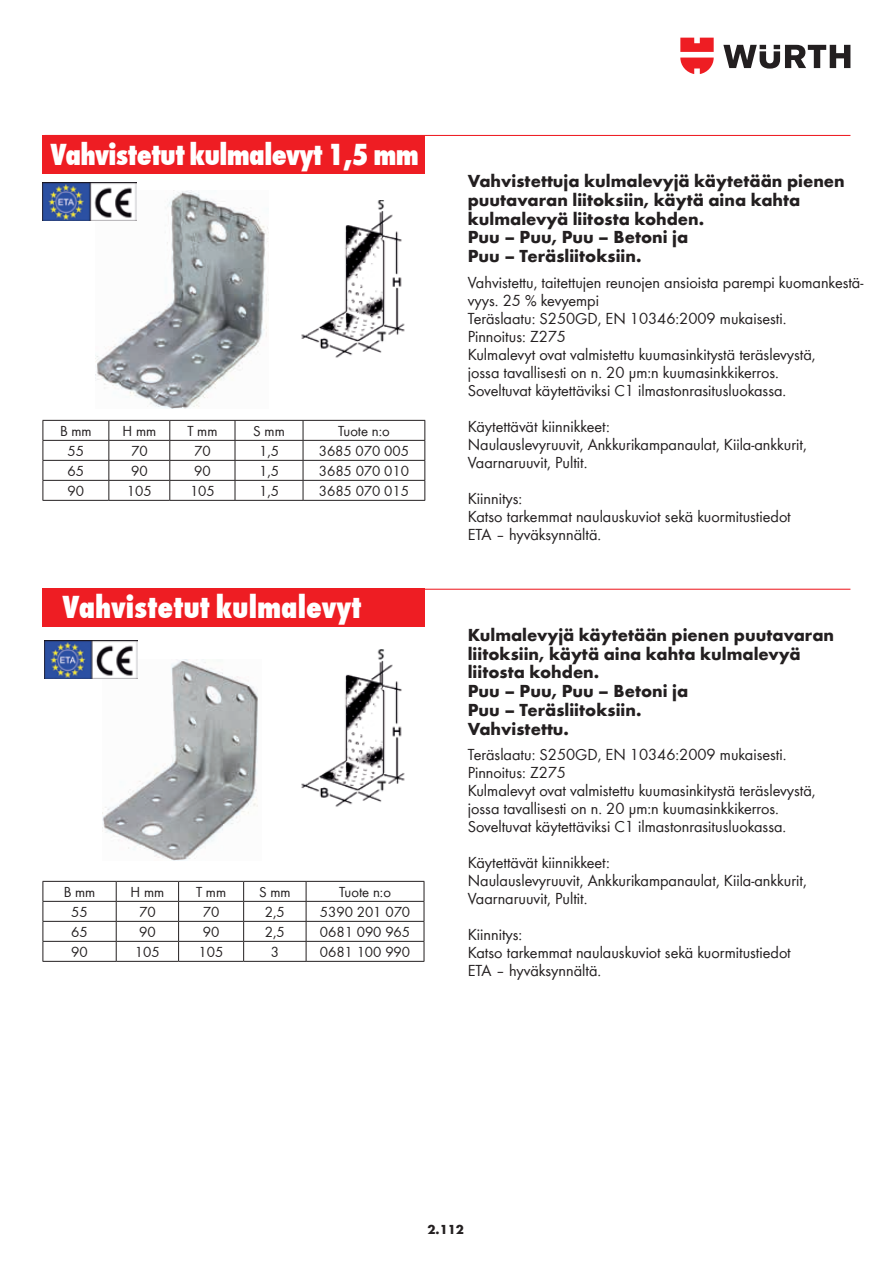
<style>
.page{position:relative;width:893px;height:1263px;background:#fff}
.page>*{position:absolute;margin:0;border:0;box-sizing:border-box;transform-origin:0 0}
.t1{font:800 condensed 33px "Wuerth";color:#fff}
.t2{font:800 condensed 31.5px "Wuerth";letter-spacing:-.02em;color:#fff}
.t3{font:700 18px/18.8px "Wuerth";color:#231f20}
.t4{font:16.5px/18px "Wuerth";color:#231f20}
.t5{font:15px "Wuerth";color:#231f20}
.t6{font:700 13.5px "Wuerth";color:#231f20}
</style>
<div class="page">
<div style="left:43px;top:135px;width:382px;height:38px;background:#ee1d23"></div>
<hr style="left:45px;top:135px;width:805px;height:1px;background:#ee1d23">
<svg style="left:723px;top:45px;width:127px;height:24px"></svg>
<svg style="left:680px;top:38px;width:34px;height:36px"></svg>
<hr style="left:43px;top:420px;width:66px;height:1px;background:#231f20">
<hr style="left:109px;top:420px;width:61px;height:1px;background:#231f20">
<hr style="left:170px;top:420px;width:65px;height:1px;background:#231f20">
<hr style="left:235px;top:420px;width:68px;height:1px;background:#231f20">
<hr style="left:303px;top:420px;width:122px;height:1px;background:#231f20">
<hr style="left:43px;top:440px;width:66px;height:1px;background:#231f20">
<hr style="left:109px;top:440px;width:61px;height:1px;background:#231f20">
<hr style="left:170px;top:440px;width:65px;height:1px;background:#231f20">
<hr style="left:235px;top:440px;width:68px;height:1px;background:#231f20">
<hr style="left:303px;top:440px;width:122px;height:1px;background:#231f20">
<hr style="left:43px;top:460px;width:66px;height:1px;background:#231f20">
<hr style="left:109px;top:460px;width:61px;height:1px;background:#231f20">
<hr style="left:170px;top:460px;width:65px;height:1px;background:#231f20">
<hr style="left:235px;top:460px;width:68px;height:1px;background:#231f20">
<hr style="left:303px;top:460px;width:122px;height:1px;background:#231f20">
<hr style="left:43px;top:480px;width:66px;height:1px;background:#231f20">
<svg style="left:43px;top:421px;width:1px;height:79px"></svg>
<hr style="left:109px;top:480px;width:61px;height:1px;background:#231f20">
<svg style="left:108px;top:421px;width:1px;height:79px"></svg>
<hr style="left:170px;top:480px;width:65px;height:1px;background:#231f20">
<svg style="left:169px;top:421px;width:1px;height:79px"></svg>
<hr style="left:235px;top:480px;width:68px;height:1px;background:#231f20">
<svg style="left:235px;top:421px;width:1px;height:79px"></svg>
<hr style="left:303px;top:480px;width:122px;height:1px;background:#231f20">
<svg style="left:303px;top:421px;width:1px;height:79px"></svg>
<svg style="left:424px;top:421px;width:1px;height:79px"></svg>
<hr style="left:43px;top:500px;width:66px;height:1px;background:#231f20">
<hr style="left:109px;top:500px;width:61px;height:1px;background:#231f20">
<hr style="left:170px;top:500px;width:65px;height:1px;background:#231f20">
<hr style="left:235px;top:500px;width:68px;height:1px;background:#231f20">
<hr style="left:303px;top:500px;width:122px;height:1px;background:#231f20">
<img style="left:301px;top:200px;width:104px;height:158px">
<hr style="left:43px;top:881px;width:73px;height:1px;background:#231f20">
<hr style="left:116px;top:881px;width:63px;height:1px;background:#231f20">
<hr style="left:179px;top:881px;width:65px;height:1px;background:#231f20">
<hr style="left:244px;top:881px;width:62px;height:1px;background:#231f20">
<hr style="left:306px;top:881px;width:118px;height:1px;background:#231f20">
<hr style="left:43px;top:901px;width:73px;height:1px;background:#231f20">
<hr style="left:116px;top:901px;width:63px;height:1px;background:#231f20">
<hr style="left:179px;top:901px;width:65px;height:1px;background:#231f20">
<hr style="left:244px;top:901px;width:62px;height:1px;background:#231f20">
<hr style="left:306px;top:901px;width:118px;height:1px;background:#231f20">
<hr style="left:43px;top:921px;width:73px;height:1px;background:#231f20">
<hr style="left:116px;top:921px;width:63px;height:1px;background:#231f20">
<hr style="left:179px;top:921px;width:65px;height:1px;background:#231f20">
<hr style="left:244px;top:921px;width:62px;height:1px;background:#231f20">
<hr style="left:306px;top:921px;width:118px;height:1px;background:#231f20">
<hr style="left:43px;top:941px;width:73px;height:1px;background:#231f20">
<svg style="left:43px;top:882px;width:1px;height:79px"></svg>
<hr style="left:116px;top:941px;width:63px;height:1px;background:#231f20">
<svg style="left:116px;top:882px;width:1px;height:79px"></svg>
<hr style="left:179px;top:941px;width:65px;height:1px;background:#231f20">
<svg style="left:178px;top:882px;width:1px;height:79px"></svg>
<hr style="left:244px;top:941px;width:62px;height:1px;background:#231f20">
<svg style="left:243px;top:882px;width:1px;height:79px"></svg>
<hr style="left:306px;top:941px;width:118px;height:1px;background:#231f20">
<svg style="left:306px;top:882px;width:1px;height:79px"></svg>
<svg style="left:424px;top:882px;width:1px;height:79px"></svg>
<hr style="left:43px;top:961px;width:73px;height:1px;background:#231f20">
<hr style="left:116px;top:961px;width:63px;height:1px;background:#231f20">
<hr style="left:179px;top:961px;width:65px;height:1px;background:#231f20">
<hr style="left:244px;top:961px;width:62px;height:1px;background:#231f20">
<hr style="left:306px;top:961px;width:118px;height:1px;background:#231f20">
<div style="left:43px;top:589px;width:382px;height:38px;background:#ee1d23"></div>
<hr style="left:45px;top:589px;width:805px;height:1px;background:#ee1d23">
<img style="left:95px;top:191px;width:173px;height:217px">
<img style="left:102px;top:660px;width:156px;height:200px">
<img style="left:44px;top:641px;width:94px;height:38px">
<img style="left:43px;top:183px;width:93px;height:38px">
<img style="left:301px;top:650px;width:104px;height:157px">
<h2 class="t2" style="left:51px;top:133px;width:370px">Vahvistetut kulmalevyt 1,5 mm</h2>
<p class="t5" style="left:60px;top:421px;width:33px">B mm</p>
<p class="t5" style="left:122px;top:421px;width:35px">H mm</p>
<p class="t5" style="left:187px;top:421px;width:32px">T mm</p>
<p class="t5" style="left:253px;top:421px;width:33px">S mm</p>
<p class="t5" style="left:338px;top:421px;width:53px">Tuote n:o</p>
<p class="t5" style="left:68px;top:441px;width:18px">55</p>
<p class="t5" style="left:131px;top:441px;width:18px">70</p>
<p class="t5" style="left:194px;top:441px;width:18px">70</p>
<p class="t5" style="left:259px;top:441px;width:21px">1,5</p>
<p class="t5" style="left:319px;top:441px;width:92px">3685 070 005</p>
<p class="t5" style="left:68px;top:461px;width:18px">65</p>
<p class="t5" style="left:131px;top:461px;width:18px">90</p>
<p class="t5" style="left:194px;top:461px;width:18px">90</p>
<p class="t5" style="left:259px;top:461px;width:21px">1,5</p>
<p class="t5" style="left:319px;top:461px;width:92px">3685 070 010</p>
<p class="t5" style="left:68px;top:481px;width:18px">90</p>
<p class="t5" style="left:127px;top:481px;width:26px">105</p>
<p class="t5" style="left:190px;top:481px;width:26px">105</p>
<p class="t5" style="left:259px;top:481px;width:21px">1,5</p>
<p class="t5" style="left:319px;top:481px;width:92px">3685 070 015</p>
<h1 class="t1" style="left:62px;top:583px;width:300px">Vahvistetut kulmalevyt</h1>
<p class="t5" style="left:64px;top:882px;width:33px">B mm</p>
<p class="t5" style="left:131px;top:882px;width:35px">H mm</p>
<p class="t5" style="left:196px;top:882px;width:32px">T mm</p>
<p class="t5" style="left:259px;top:882px;width:33px">S mm</p>
<p class="t5" style="left:339px;top:882px;width:53px">Tuote n:o</p>
<p class="t5" style="left:71px;top:902px;width:18px">55</p>
<p class="t5" style="left:139px;top:902px;width:18px">70</p>
<p class="t5" style="left:203px;top:902px;width:18px">70</p>
<p class="t5" style="left:265px;top:902px;width:21px">2,5</p>
<p class="t5" style="left:320px;top:902px;width:92px">5390 201 070</p>
<p class="t5" style="left:71px;top:922px;width:18px">65</p>
<p class="t5" style="left:139px;top:922px;width:18px">90</p>
<p class="t5" style="left:203px;top:922px;width:18px">90</p>
<p class="t5" style="left:265px;top:922px;width:21px">2,5</p>
<p class="t5" style="left:320px;top:922px;width:92px">0681 090 965</p>
<p class="t5" style="left:71px;top:942px;width:18px">90</p>
<p class="t5" style="left:135px;top:942px;width:26px">105</p>
<p class="t5" style="left:199px;top:942px;width:26px">105</p>
<p class="t5" style="left:271px;top:942px;width:10px">3</p>
<p class="t5" style="left:320px;top:942px;width:92px">0681 100 990</p>
<p class="t3" style="left:468px;top:170px;width:378px">Vahvistettuja kulmalevyjä käytetään pienen puutavaran liitoksiin, käytä aina kahta kulmalevyä liitosta kohden.<br>Puu – Puu, Puu – Betoni ja<br>Puu – Teräsliitoksiin.</p>
<p class="t4" style="left:468px;top:272px;width:397px">Vahvistettu, taitettujen reunojen ansioista parempi kuomankestä&shy;vyys. 25 % kevyempi<br>Teräslaatu: S250GD, EN 10346:2009 mukaisesti.<br>Pinnoitus: Z275<br>Kulmalevyt ovat valmistettu kuumasinkitystä teräslevystä,<br>jossa tavallisesti on n. 20 µm:n kuumasinkkikerros.<br>Soveltuvat käytettäviksi C1 ilmastonrasitusluokassa.</p>
<p class="t4" style="left:468px;top:416px;width:341px">Käytettävät kiinnikkeet:<br>Naulauslevyruuvit, Ankkurikampanaulat, Kiila-ankkurit,<br>Vaarnaruuvit, Pultit.</p>
<p class="t4" style="left:468px;top:488px;width:325px">Kiinnitys:<br>Katso tarkemmat naulauskuviot sekä kuormitustiedot<br>ETA – hyväksynnältä.</p>
<p class="t3" style="left:468px;top:624px;width:368px">Kulmalevyjä käytetään pienen puutavaran liitoksiin, käytä aina kahta kulmalevyä liitosta kohden.<br>Puu – Puu, Puu – Betoni ja<br>Puu – Teräsliitoksiin.<br>Vahvistettu.</p>
<p class="t4" style="left:468px;top:745px;width:349px">Teräslaatu: S250GD, EN 10346:2009 mukaisesti.<br>Pinnoitus: Z275<br>Kulmalevyt ovat valmistettu kuumasinkitystä teräslevystä, jossa tavallisesti on n. 20 µm:n kuumasinkkikerros.<br>Soveltuvat käytettäviksi C1 ilmastonrasitusluokassa.</p>
<p class="t4" style="left:468px;top:853px;width:341px">Käytettävät kiinnikkeet:<br>Naulauslevyruuvit, Ankkurikampanaulat, Kiila-ankkurit,<br>Vaarnaruuvit, Pultit.</p>
<p class="t4" style="left:468px;top:925px;width:325px">Kiinnitys:<br>Katso tarkemmat naulauskuviot sekä kuormitustiedot<br>ETA – hyväksynnältä.</p>
<p class="t6" style="left:427px;top:1219px;width:38px">2.112</p>
</div>
